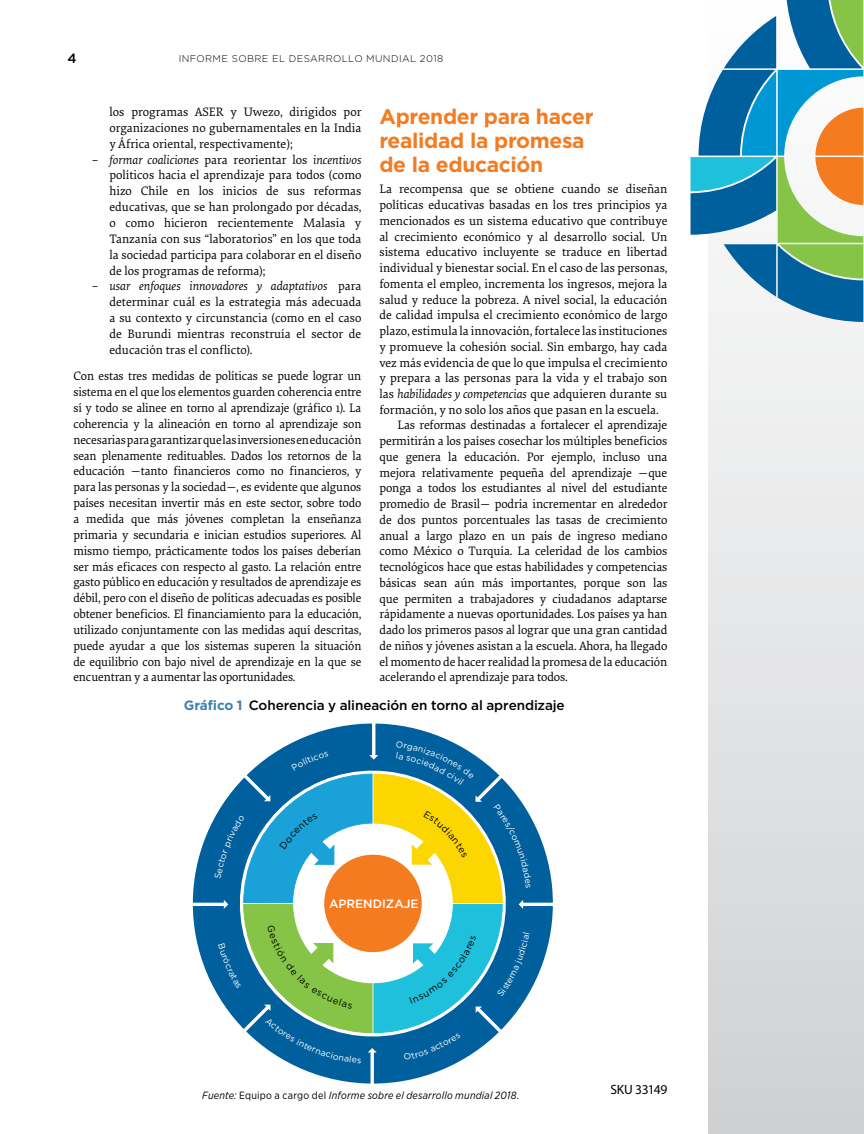
<style>
.page{position:relative;width:864px;height:1134px;background:#fff}
.page>*{position:absolute;margin:0;border:0;box-sizing:border-box;transform-origin:0 0}
.t1{font:700 21px/24px "Gotham";letter-spacing:-.015em;color:#f47b20}
.t2{font:500 13.5px "Gotham";letter-spacing:-.005em;color:#000}
.t3{font:13.5px "Myriad Pro";letter-spacing:-.03em;color:#000}
.t4{font:12.75px/15.9px "Elena Basic";letter-spacing:-.01em;color:#000;text-align:justify}
.t5{font:500 12px "Gotham";color:#fff}
.t6{font:italic 10.5px "Gotham Narrow";letter-spacing:.02em;color:#000}
.t7{font:300 9.75px "Gotham";letter-spacing:.04em;color:#000}
.t8{font:300 8.7px "Gotham";color:#000}
.s1{font-style:italic}
.s2{font-weight:500;font-size:7.65px}
.s3{font-weight:700;color:#3d81ac}
.s4{font-style:normal}
</style>
<div class="page">
<svg style="left:709px;top:323px;width:155px;height:811px;background:#e0e1e2"></svg>
<svg style="left:690px;top:0;width:174px;height:323px"></svg>
<svg style="left:192px;top:723px;width:361px;height:361px"></svg>
<hr style="left:523px;top:903px;width:32px;height:3px;background:#fff">
<hr style="left:372px;top:720px;width:3px;height:36px;background:#fff">
<hr style="left:189px;top:903px;width:35px;height:3px;background:#fff">
<hr style="left:371px;top:1052px;width:3px;height:35px;background:#fff">
<svg style="left:215px;top:741px;width:316px;height:322px"></svg>
<p class="t2" style="left:68px;top:50px;width:11px">4</p>
<p class="t7" style="left:179px;top:53px;width:266px">INFORME SOBRE EL DESARROLLO MUNDIAL 2018</p>
<p class="t4" style="left:109px;top:103px;width:254px">los programas ASER y Uwezo, dirigidos por organizaciones no gubernamentales en la India y África oriental, respectivamente);</p>
<p class="t4" style="left:109px;top:151px;width:254px;text-indent:-18px">– <span class="s1">formar coaliciones</span> para reorientar los <span class="s1">incentivos </span>políticos hacia el aprendizaje para todos (como hizo Chile en los inicios de sus reformas educativas, que se han prolongado por décadas, o como hicieron recientemente Malasia y Tanzanía con sus “laboratorios” en los que toda la sociedad participa para colaborar en el diseño de los programas de reforma);</p>
<p class="t4" style="left:109px;top:278px;width:254px;text-indent:-18px">– <span class="s1">usar enfoques innovadores y adaptativos</span> para determinar cuál es la estrategia más adecuada a su contexto y circunstancia (como en el caso de Burundi mientras reconstruía el sector de educación tras el conflicto).</p>
<p class="t4" style="left:73px;top:368px;width:290px">Con estas tres medidas de políticas se puede lograr un sistema en el que los elementos guarden coherencia entre sí y todo se alinee en torno al aprendizaje (gráfico 1). La coherencia y la alineación en torno al aprendizaje son necesarias para garantizar que las inversiones en educación sean plenamente redituables. Dados los retornos de la educación —tanto financieros como no financieros, y para las personas y la sociedad—, es evidente que algunos países necesitan invertir más en este sector, sobre todo a medida que más jóvenes completan la enseñanza primaria y secundaria e inician estudios superiores. Al mismo tiempo, prácticamente todos los países deberían ser más eficaces con respecto al gasto. La relación entre gasto público en educación y resultados de aprendizaje es débil, pero con el diseño de políticas adecuadas es posible obtener beneficios. El financiamiento para la educación, utilizado conjuntamente con las medidas aquí descritas, puede ayudar a que los sistemas superen la situación de equilibrio con bajo nivel de aprendizaje en la que se encuentran y a aumentar las oportunidades.</p>
<h1 class="t1" style="left:379px;top:104px;width:216px">Aprender para hacer realidad la promesa de la educación</h1>
<p class="t4" style="left:379px;top:181px;width:290px">La recompensa que se obtiene cuando se diseñan</p>
<p class="t4" style="left:379px;top:196px;width:290px">políticas educativas basadas en los tres principios ya</p>
<p class="t4" style="left:379px;top:212px;width:290px">mencionados es un sistema educativo que contribuye</p>
<p class="t4" style="left:379px;top:228px;width:289px">al crecimiento económico y al desarrollo social. Un</p>
<p class="t4" style="left:379px;top:244px;width:289px">sistema educativo incluyente se traduce en libertad</p>
<p class="t4" style="left:379px;top:259px;width:289px">individual y bienestar social. En el caso de las personas,</p>
<p class="t4" style="left:379px;top:275px;width:290px">fomenta el empleo, incrementa los ingresos, mejora la</p>
<p class="t4" style="left:379px;top:291px;width:289px">salud y reduce la pobreza. A nivel social, la educación</p>
<p class="t4" style="left:379px;top:307px;width:290px">de calidad impulsa el crecimiento económico de largo</p>
<p class="t4" style="left:379px;top:322px;width:290px">plazo, estimula la innovación, fortalece las instituciones</p>
<p class="t4" style="left:379px;top:338px;width:289px">y promueve la cohesión social. Sin embargo, hay cada</p>
<p class="t4" style="left:379px;top:354px;width:290px">vez más evidencia de que lo que impulsa el crecimiento</p>
<p class="t4" style="left:379px;top:370px;width:289px">y prepara a las personas para la vida y el trabajo son</p>
<p class="t4" style="left:379px;top:385px;width:290px">las <span class="s1">habilidades y competencias</span> que adquieren durante su</p>
<p class="t4" style="left:379px;top:401px;width:281px">formación, y no solo los años que pasan en la escuela.</p>
<p class="t4" style="left:397px;top:417px;width:271px">Las reformas destinadas a fortalecer el aprendizaje</p>
<p class="t4" style="left:379px;top:433px;width:289px">permitirán a los países cosechar los múltiples beneficios</p>
<p class="t4" style="left:379px;top:448px;width:289px">que genera la educación. Por ejemplo, incluso una</p>
<p class="t4" style="left:379px;top:464px;width:289px">mejora relativamente pequeña del aprendizaje —que</p>
<p class="t4" style="left:379px;top:480px;width:290px">ponga a todos los estudiantes al nivel del estudiante</p>
<p class="t4" style="left:379px;top:496px;width:289px">promedio de Brasil— podría incrementar en alrededor</p>
<p class="t4" style="left:379px;top:511px;width:290px">de dos puntos porcentuales las tasas de crecimiento</p>
<p class="t4" style="left:379px;top:527px;width:290px">anual a largo plazo en un país de ingreso mediano</p>
<p class="t4" style="left:379px;top:543px;width:290px">como México o Turquía. La celeridad de los cambios</p>
<p class="t4" style="left:379px;top:559px;width:289px">tecnológicos hace que estas habilidades y competencias</p>
<p class="t4" style="left:379px;top:574px;width:289px">básicas sean aún más importantes, porque son las</p>
<p class="t4" style="left:379px;top:590px;width:289px">que permiten a trabajadores y ciudadanos adaptarse</p>
<p class="t4" style="left:379px;top:606px;width:290px">rápidamente a nuevas oportunidades. Los países ya han</p>
<p class="t4" style="left:379px;top:621px;width:289px">dado los primeros pasos al lograr que una gran cantidad</p>
<p class="t4" style="left:379px;top:637px;width:290px">de niños y jóvenes asistan a la escuela. Ahora, ha llegado</p>
<p class="t4" style="left:379px;top:653px;width:289px">el momento de hacer realidad la promesa de la educación</p>
<p class="t4" style="left:379px;top:669px;width:190px">acelerando el aprendizaje para todos.</p>
<p class="t8" style="left:248px;top:658px;width:240px"><span class="s2">FIGURE O.15</span> Coherence and alignment towards learning</p>
<p class="t2" style="left:184px;top:697px;width:382px"><span class="s3">Gráfico 1</span> Coherencia y alineación en torno al aprendizaje</p>
<p class="t5" style="left:329px;top:896px;width:91px">APRENDIZAJE</p>
<p class="t6" style="left:202px;top:1088px;width:319px">Fuente: <span class="s4">Equipo a cargo del</span> Informe sobre el desarrollo mundial 2018.</p>
<p class="t3" style="left:610px;top:1081px;width:59px">SKU 33149</p>
</div>
